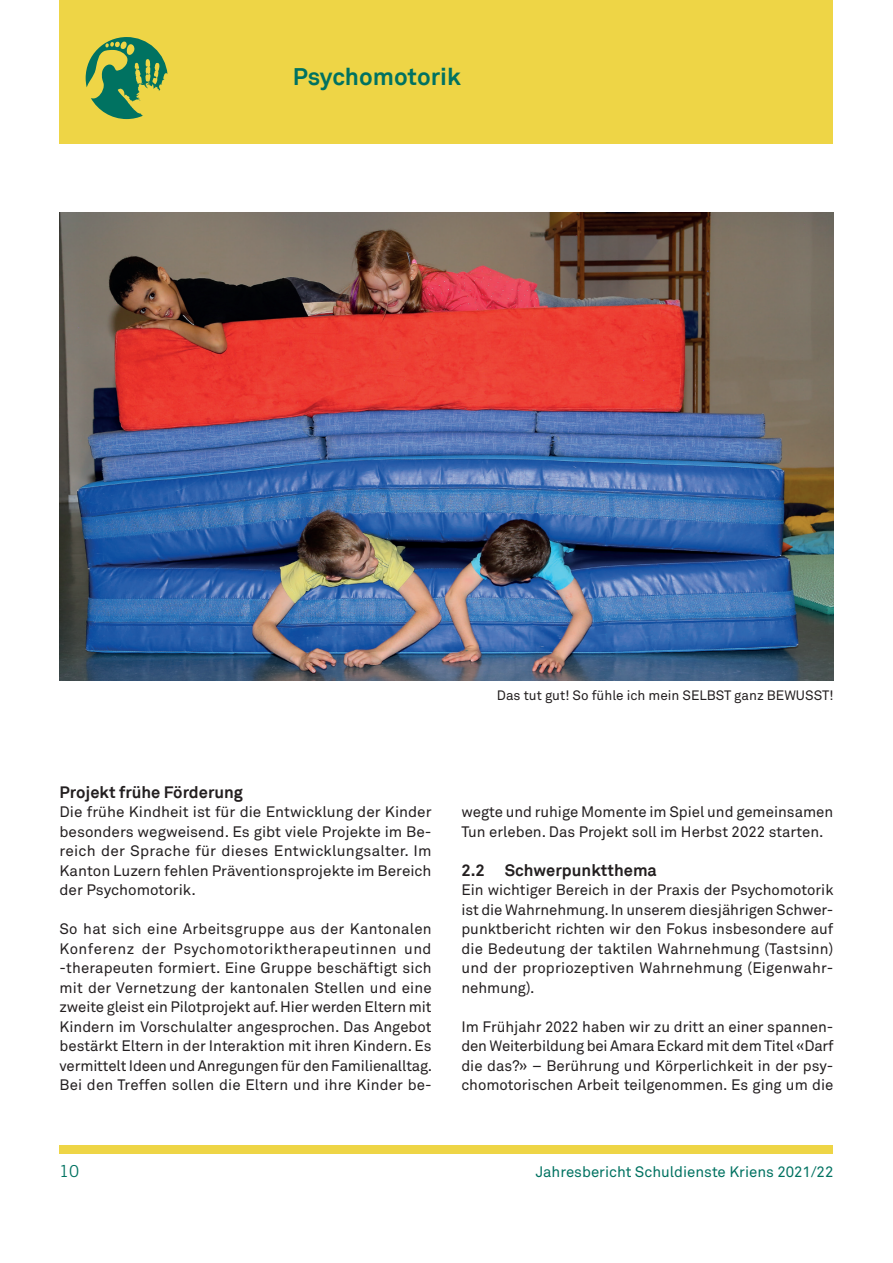
<style>
.page{position:relative;width:893px;height:1263px;background:#fff}
.page>*{position:absolute;margin:0;border:0;box-sizing:border-box;transform-origin:0 0}
.seitentitel{font:700 24px "Akkurat";letter-spacing:-.005em;color:#007261}
.zwischentitel{font:700 16.5px "Akkurat";color:#231f20}
.t1{font:16.5px "Trade Gothic LT Std";color:#007261}
.fliesstext_zweispalt{font:15px/19.5px "Akkurat";color:#231f20;text-align:justify}
.t2{font:15px "Akkurat";color:#007261}
.Bildlegende{font:13.5px "Akkurat";color:#231f20}
</style>
<div class="page">
<div style="left:60px;top:1145px;width:773px;height:9px;background:#eed546"></div>
<div style="left:60px;top:0;width:773px;height:144px;background:#eed546"></div>
<svg style="left:86px;top:37px;width:81px;height:82px"></svg>
<img style="left:60px;top:213px;width:773px;height:468px">
<p class="seitentitel" style="left:293px;top:62px;width:169px">Psychomotorik</p>
<p class="Bildlegende" style="left:497px;top:687px;width:338px">Das tut gut! So fühle ich mein SELBST ganz BEWUSST!</p>
<p class="zwischentitel" style="left:60px;top:781px;width:185px">Projekt frühe Förderung</p>
<p class="fliesstext_zweispalt" style="left:60px;top:803px;width:374px">Die frühe Kindheit ist für die Entwicklung der Kinder besonders wegweisend. Es gibt viele Projekte im Be&shy;reich der Sprache für dieses Entwicklungsalter. Im Kanton Luzern fehlen Präventionsprojekte im Bereich der Psychomotorik.</p>
<p class="fliesstext_zweispalt" style="left:60px;top:920px;width:374px">So hat sich eine Arbeitsgruppe aus der Kantonalen Konferenz der Psychomotoriktherapeutinnen und -therapeuten formiert. Eine Gruppe beschäftigt sich mit der Vernetzung der kantonalen Stellen und eine zweite gleist ein Pilotprojekt auf. Hier werden Eltern mit Kindern im Vorschulalter angesprochen. Das Angebot bestärkt Eltern in der Interaktion mit ihren Kindern. Es vermittelt Ideen und Anregungen für den Familienalltag.<br>Bei den Treffen sollen die Eltern und ihre Kinder be-</p>
<p class="fliesstext_zweispalt" style="left:461px;top:803px;width:373px">wegte und ruhige Momente im Spiel und gemeinsamen<br>Tun erleben. Das Projekt soll im Herbst 2022 starten.</p>
<p class="zwischentitel" style="left:461px;top:859px;width:197px">2.2 Schwerpunktthema</p>
<p class="fliesstext_zweispalt" style="left:461px;top:881px;width:374px">Ein wichtiger Bereich in der Praxis der Psychomotorik ist die Wahrnehmung. In unserem diesjährigen Schwer&shy;punktbericht richten wir den Fokus insbesondere auf die Bedeutung der taktilen Wahrnehmung (Tastsinn) und der propriozeptiven Wahrnehmung (Eigenwahr&shy;nehmung).</p>
<p class="fliesstext_zweispalt" style="left:461px;top:1017px;width:374px">Im Frühjahr 2022 haben wir zu dritt an einer spannen&shy;den Weiterbildung bei Amara Eckard mit dem Titel «Darf die das?» – Berührung und Körperlichkeit in der psy&shy;chomotorischen Arbeit teilgenommen. Es ging um die</p>
<p class="t1" style="left:59px;top:1161px;width:22px">10</p>
<p class="t2" style="left:536px;top:1163px;width:299px">Jahresbericht Schuldienste Kriens 2021/22</p>
</div>
